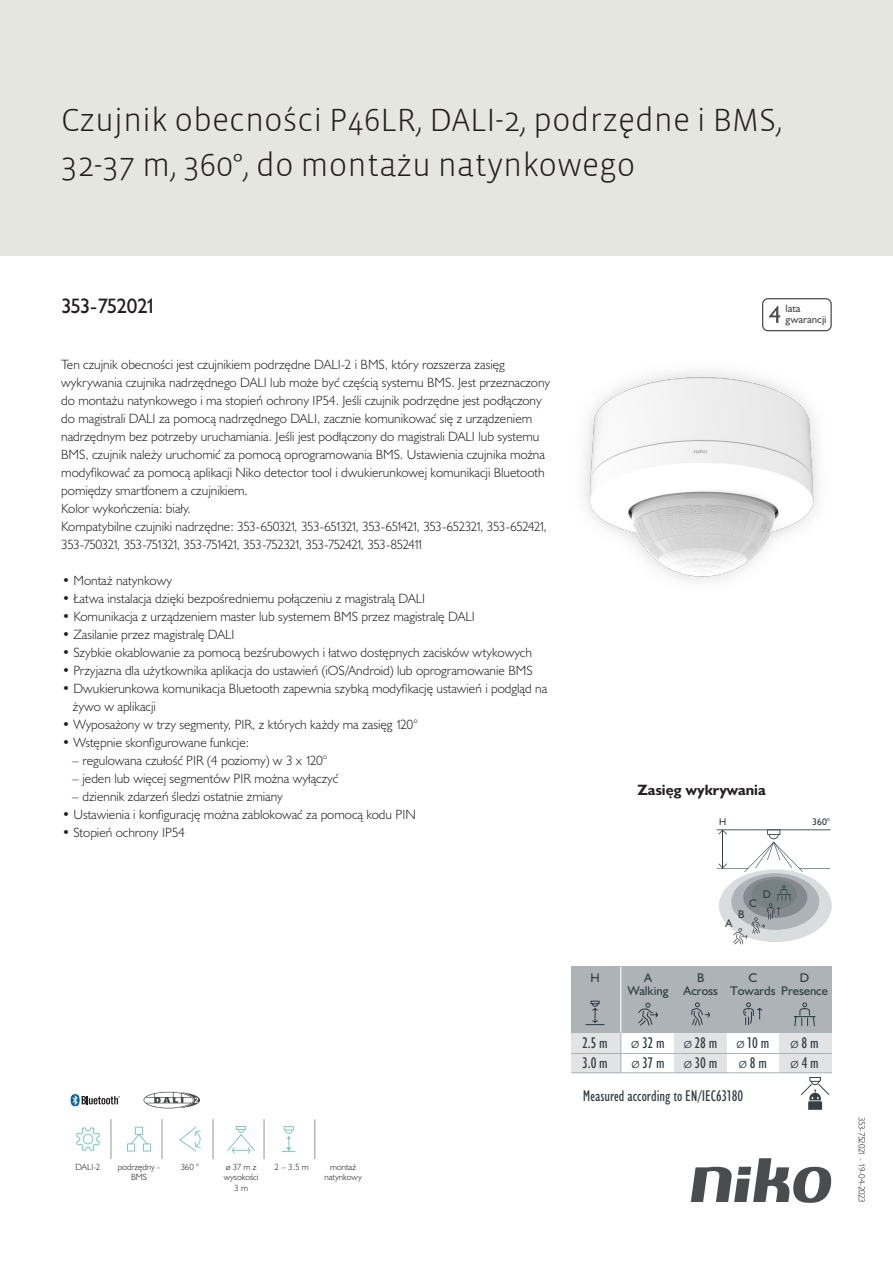
<style>
.page{position:relative;width:893px;height:1263px;background:#fff}
.page>*{position:absolute;margin:0;border:0;box-sizing:border-box;transform-origin:0 0}
.Title_datasheets{font:300 33px/45px "Vista Sans";color:#231f20}
.Article_number{font:21px "Humanist 521 BT";letter-spacing:-.05em;color:#231f20}
.t1{font:condensed 15.6px/20.7px "Humanist 521 BT";color:#2f3b41}
.Titles_parts{font:700 15px "Humanist 521 BT";color:#231f20}
.USPs{font:300 13.5px/18px "Humanist 521 BT";color:#231f20}
.USP_bullets{font:300 13.5px/18px "Humanist 521 BT";color:#231f20}
.t2{font:12.6px/13.6px "Humanist 521 BT";color:#2f3b41;text-align:center}
.t3{font:11.1px "Humanist 521 BT";color:#2f3b41}
.t4{font:10.8px/10.8px "Humanist 521 BT";color:#4b4c4d}
.t5{font:9.75px "Humanist 521 BT";color:#2f3b41}
.icontext{font:300 9px/10.8px "Humanist 521 BT";color:#231f20;text-align:center}
.Revision{font:300 9px "Humanist 521 BT";letter-spacing:-.055em;color:#231f20}
.s1{font-weight:300;font-stretch:normal}
</style>
<div class="page">
<svg style="left:691px;top:1158px;width:141px;height:45px"></svg>
<div style="left:0;top:0;width:893px;height:255px;background:#e6e6e0"></div>
<img style="left:584px;top:371px;width:235px;height:210px">
<svg style="left:76px;top:1127px;width:24px;height:24px"></svg>
<svg style="left:127px;top:1126px;width:25px;height:26px"></svg>
<svg style="left:179px;top:1126px;width:22px;height:26px"></svg>
<svg style="left:227px;top:1126px;width:28px;height:28px"></svg>
<svg style="left:282px;top:1126px;width:14px;height:26px"></svg>
<hr style="left:314px;top:1119px;width:1px;height:40px;background:#939598">
<hr style="left:111px;top:1119px;width:1px;height:40px;background:#939598">
<hr style="left:162px;top:1119px;width:1px;height:40px;background:#939598">
<hr style="left:213px;top:1119px;width:1px;height:40px;background:#939598">
<hr style="left:264px;top:1119px;width:1px;height:40px;background:#939598">
<svg style="left:71px;top:1094px;width:49px;height:12px"></svg>
<svg style="left:144px;top:1092px;width:56px;height:16px"></svg>
<svg style="left:762px;top:298px;width:70px;height:33px"></svg>
<div style="left:719px;top:869px;width:113px;height:73px;background:#dadddf;border-radius:50%"></div>
<div style="left:731px;top:873px;width:88px;height:57px;background:#adb3b7;border-radius:50%"></div>
<div style="left:743px;top:877px;width:64px;height:41px;background:#848a90;border-radius:50%"></div>
<div style="left:751px;top:880px;width:46px;height:29px;background:#778085;border-radius:50%"></div>
<hr style="left:716px;top:829px;width:115px;height:1px;background:#2f3b41">
<svg style="left:717px;top:829px;width:113px;height:43px"></svg>
<svg style="left:733px;top:885px;width:58px;height:59px"></svg>
<div style="left:571px;top:1033px;width:50px;height:40px;background:#e1e3e4"></div>
<div style="left:674px;top:1033px;width:53px;height:39px;background:#e1e3e4"></div>
<div style="left:779px;top:1033px;width:53px;height:39px;background:#e1e3e4"></div>
<hr style="left:571px;top:1053px;width:261px;height:1px;background:#adb3b7">
<hr style="left:571px;top:1072px;width:261px;height:1px;background:#adb3b7">
<div style="left:571px;top:966px;width:261px;height:67px;background:#adb3b7"></div>
<svg style="left:638px;top:1002px;width:20px;height:24px"></svg>
<svg style="left:743px;top:1002px;width:20px;height:24px"></svg>
<svg style="left:585px;top:1000px;width:20px;height:25px"></svg>
<hr style="left:620px;top:1030px;width:1px;height:42px;background:#adb3b7">
<svg style="left:793px;top:1002px;width:23px;height:25px"></svg>
<svg style="left:691px;top:1002px;width:19px;height:24px"></svg>
<hr style="left:620px;top:966px;width:1px;height:67px;background:#fff">
<svg style="left:801px;top:1077px;width:29px;height:33px"></svg>
<p class="Title_datasheets" style="left:61px;top:98px;width:723px">Czujnik obecności P46LR, DALI-2, podrzędne i BMS,<br>32-37 m, 360°, do montażu natynkowego</p>
<p class="Article_number" style="left:61px;top:293px;width:97px">353-752021</p>
<p class="t4" style="left:785px;top:303px;width:43px">lata gwarancji</p>
<p class="USPs" style="left:61px;top:355px;width:490px">Ten czujnik obecności jest czujnikiem podrzędne DALI-2 i BMS, który rozszerza zasięg wykrywania czujnika nadrzędnego DALI lub może być częścią systemu BMS. Jest przeznaczony do montażu natynkowego i ma stopień ochrony IP54. Jeśli czujnik podrzędne jest podłączony do magistrali DALI za pomocą nadrzędnego DALI, zacznie komunikować się z urządzeniem nadrzędnym bez potrzeby uruchamiania. Jeśli jest podłączony do magistrali DALI lub systemu BMS, czujnik należy uruchomić za pomocą oprogramowania BMS. Ustawienia czujnika można modyfikować za pomocą aplikacji Niko detector tool i dwukierunkowej komunikacji Bluetooth pomiędzy smartfonem a czujnikiem.<br>Kolor wykończenia: biały.<br>Kompatybilne czujniki nadrzędne: 353-650321, 353-651321, 353-651421, 353-652321, 353-652421, 353-750321, 353-751321, 353-751421, 353-752321, 353-752421, 353-852411</p>
<p class="USP_bullets" style="left:62px;top:571px;width:111px">• Montaż natynkowy</p>
<p class="USP_bullets" style="left:62px;top:589px;width:365px">• Łatwa instalacja dzięki bezpośredniemu połączeniu z magistralą DALI</p>
<p class="USP_bullets" style="left:62px;top:607px;width:414px">• Komunikacja z urządzeniem master lub systemem BMS przez magistralę DALI</p>
<p class="USP_bullets" style="left:62px;top:625px;width:174px">• Zasilanie przez magistralę DALI</p>
<p class="USP_bullets" style="left:62px;top:643px;width:471px">• Szybkie okablowanie za pomocą bezśrubowych i łatwo dostępnych zacisków wtykowych</p>
<p class="USP_bullets" style="left:62px;top:661px;width:472px">• Przyjazna dla użytkownika aplikacja do ustawień (iOS/Android) lub oprogramowanie BMS</p>
<p class="USP_bullets" style="left:73px;top:679px;width:476px;text-indent:-11px">• Dwukierunkowa komunikacja Bluetooth zapewnia szybką modyfikację ustawień i podgląd na żywo w aplikacji</p>
<p class="USP_bullets" style="left:62px;top:715px;width:357px">• Wyposażony w trzy segmenty, PIR, z których każdy ma zasięg 120°</p>
<p class="USP_bullets" style="left:62px;top:733px;width:189px">• Wstępnie skonfigurowane funkcje:</p>
<p class="USP_bullets" style="left:72px;top:751px;width:257px">– regulowana czułość PIR (4 poziomy) w 3 x 120°</p>
<p class="USP_bullets" style="left:72px;top:769px;width:267px">– jeden lub więcej segmentów PIR można wyłączyć</p>
<p class="USP_bullets" style="left:72px;top:787px;width:212px">– dziennik zdarzeń śledzi ostatnie zmiany</p>
<p class="USP_bullets" style="left:62px;top:805px;width:355px">• Ustawienia i konfigurację można zablokować za pomocą kodu PIN</p>
<p class="USP_bullets" style="left:62px;top:823px;width:124px">• Stopień ochrony IP54</p>
<p class="icontext" style="left:76px;top:1161px;width:26px">DALI-2</p>
<p class="icontext" style="left:181px;top:1161px;width:20px">360 °</p>
<p class="icontext" style="left:224px;top:1161px;width:36px">ø 37 m z wysokości<br>3 m</p>
<p class="icontext" style="left:324px;top:1161px;width:39px">montaż natynkowy</p>
<p class="icontext" style="left:275px;top:1161px;width:36px">2 – 3.5 m</p>
<p class="icontext" style="left:118px;top:1161px;width:44px">podrzędny -<br>BMS</p>
<p class="Titles_parts" style="left:637px;top:781px;width:130px">Zasięg wykrywania</p>
<p class="t5" style="left:719px;top:816px;width:9px">H</p>
<p class="t3" style="left:763px;top:887px;width:10px">D</p>
<p class="t3" style="left:749px;top:896px;width:9px">C</p>
<p class="t3" style="left:738px;top:907px;width:8px">B</p>
<p class="t3" style="left:726px;top:917px;width:8px">A</p>
<p class="t5" style="left:812px;top:816px;width:19px">360°</p>
<p class="t2" style="left:730px;top:970px;width:47px">C<br>Towards</p>
<p class="t2" style="left:590px;top:970px;width:11px">H</p>
<p class="t2" style="left:781px;top:970px;width:48px">D<br>Presence</p>
<p class="t2" style="left:628px;top:970px;width:42px">A<br>Walking</p>
<p class="t1" style="left:631px;top:1032px;width:88px"><span class="s1">ø</span> 32 m<br><span class="s1">ø</span> 37 m <span class="s1">ø</span> 30 m</p>
<p class="t2" style="left:683px;top:970px;width:36px">B<br>Across</p>
<p class="t1" style="left:582px;top:1032px;width:27px">2.5 m<br>3.0 m</p>
<p class="t1" style="left:684px;top:1032px;width:87px"><span class="s1">ø</span> 28 m <span class="s1">ø</span> 10 m</p>
<p class="t1" style="left:790px;top:1032px;width:30px"><span class="s1">ø</span> 8 m</p>
<p class="t1" style="left:739px;top:1053px;width:30px"><span class="s1">ø</span> 8 m</p>
<p class="t1" style="left:790px;top:1053px;width:30px"><span class="s1">ø</span> 4 m</p>
<p class="t1" style="left:583px;top:1086px;width:162px">Measured according to EN/IEC63180</p>
<p class="Revision" style="left:868px;top:1117px;width:87px;rotate:90deg">353-752021 - 19-04-2023</p>
</div>
